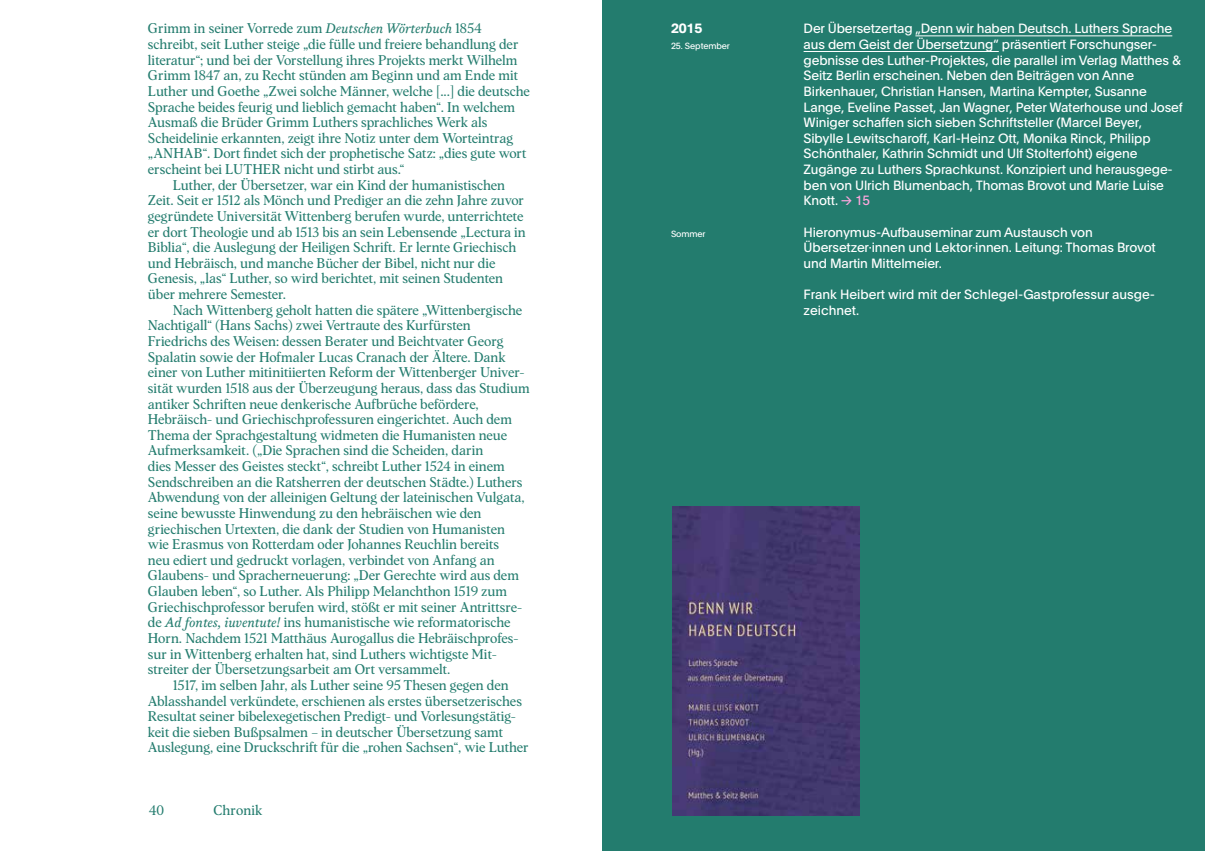
<style>
.page{position:relative;width:1205px;height:851px;background:#fff}
.page>*{position:absolute;margin:0;border:0;box-sizing:border-box;transform-origin:0 0}
.t1{font:13.75px "Albra Text";letter-spacing:-.01em;color:#237c6e}
.t2{font:13.12px/15.6px "Plain";letter-spacing:-.01em;color:#fff}
.t3{font:700 13.12px "Plain";color:#fff}
.t4{font:8.75px "Plain";letter-spacing:-.01em;color:#fff}
.s1{font-family:"ABC Gaisyr Unlicensed Trial";font-style:italic}
.s2{color:#fca6dd}
</style>
<div class="page">
<div style="left:603px;top:0;width:602px;height:850px;background:#237c6e"></div>
<img style="left:673px;top:506px;width:187px;height:309px">
<hr style="left:915px;top:35px;width:257px;height:1px;background:#fff">
<hr style="left:803px;top:51px;width:196px;height:1px;background:#fff">
<p class="t1" style="left:148px;top:18px;width:335px">Grimm in seiner Vorrede zum <span class="s1">Deutschen Wörterbuch</span> 1854</p>
<p class="t1" style="left:148px;top:34px;width:372px">schreibt, seit Luther steige „die fülle und freiere behandlung der</p>
<p class="t1" style="left:148px;top:50px;width:371px">literatur“; und bei der Vorstellung ihres Projekts merkt Wilhelm</p>
<p class="t1" style="left:148px;top:65px;width:372px">Grimm 1847 an, zu Recht stünden am Beginn und am Ende mit</p>
<p class="t1" style="left:148px;top:81px;width:383px">Luther und Goethe „Zwei solche Männer, welche [...] die deutsche</p>
<p class="t1" style="left:148px;top:97px;width:369px">Sprache beides feurig und lieblich gemacht haben“. In welchem</p>
<p class="t1" style="left:148px;top:112px;width:341px">Ausmaß die Brüder Grimm Luthers sprachliches Werk als</p>
<p class="t1" style="left:148px;top:128px;width:367px">Scheidelinie erkannten, zeigt ihre Notiz unter dem Worteintrag</p>
<p class="t1" style="left:148px;top:143px;width:380px">„ANHAB“. Dort findet sich der prophetische Satz: „dies gute wort</p>
<p class="t1" style="left:148px;top:159px;width:258px">erscheint bei LUTHER nicht und stirbt aus.“</p>
<p class="t1" style="left:173px;top:175px;width:334px">Luther, der Übersetzer, war ein Kind der humanistischen</p>
<p class="t1" style="left:148px;top:190px;width:378px">Zeit. Seit er 1512 als Mönch und Prediger an die zehn Jahre zuvor</p>
<p class="t1" style="left:148px;top:206px;width:377px">gegründete Universität Wittenberg berufen wurde, unterrichtete</p>
<p class="t1" style="left:148px;top:222px;width:379px">er dort Theologie und ab 1513 bis an sein Lebensende „Lectura in</p>
<p class="t1" style="left:148px;top:237px;width:370px">Biblia“, die Auslegung der Heiligen Schrift. Er lernte Griechisch</p>
<p class="t1" style="left:148px;top:253px;width:349px">und Hebräisch, und manche Bücher der Bibel, nicht nur die</p>
<p class="t1" style="left:148px;top:268px;width:357px">Genesis, „las“ Luther, so wird berichtet, mit seinen Studenten</p>
<p class="t1" style="left:148px;top:284px;width:140px">über mehrere Semester.</p>
<p class="t1" style="left:173px;top:300px;width:351px">Nach Wittenberg geholt hatten die spätere „Wittenbergische</p>
<p class="t1" style="left:148px;top:315px;width:324px">Nachtigall“ (Hans Sachs) zwei Vertraute des Kurfürsten</p>
<p class="t1" style="left:148px;top:331px;width:357px">Friedrichs des Weisen: dessen Berater und Beichtvater Georg</p>
<p class="t1" style="left:148px;top:346px;width:359px">Spalatin sowie der Hofmaler Lucas Cranach der Ältere. Dank</p>
<p class="t1" style="left:148px;top:362px;width:378px">einer von Luther mitinitiierten Reform der Wittenberger Univer-</p>
<p class="t1" style="left:148px;top:378px;width:383px">sität wurden 1518 aus der Überzeugung heraus, dass das Studium</p>
<p class="t1" style="left:148px;top:393px;width:332px">antiker Schriften neue denkerische Aufbrüche befördere,</p>
<p class="t1" style="left:148px;top:409px;width:365px">Hebräisch- und Griechischprofessuren eingerichtet. Auch dem</p>
<p class="t1" style="left:148px;top:425px;width:361px">Thema der Sprachgestaltung widmeten die Humanisten neue</p>
<p class="t1" style="left:148px;top:440px;width:337px">Aufmerksamkeit. („Die Sprachen sind die Scheiden, darin</p>
<p class="t1" style="left:148px;top:456px;width:358px">dies Messer des Geistes steckt“, schreibt Luther 1524 in einem</p>
<p class="t1" style="left:148px;top:471px;width:376px">Sendschreiben an die Ratsherren der deutschen Städte.) Luthers</p>
<p class="t1" style="left:148px;top:487px;width:378px">Abwendung von der alleinigen Geltung der lateinischen Vulgata,</p>
<p class="t1" style="left:148px;top:503px;width:335px">seine bewusste Hinwendung zu den hebräischen wie den</p>
<p class="t1" style="left:148px;top:518px;width:358px">griechischen Urtexten, die dank der Studien von Humanisten</p>
<p class="t1" style="left:148px;top:534px;width:353px">wie Erasmus von Rotterdam oder Johannes Reuchlin bereits</p>
<p class="t1" style="left:148px;top:550px;width:348px">neu ediert und gedruckt vorlagen, verbindet von Anfang an</p>
<p class="t1" style="left:148px;top:565px;width:372px">Glaubens- und Spracherneuerung: „Der Gerechte wird aus dem</p>
<p class="t1" style="left:148px;top:581px;width:361px">Glauben leben“, so Luther. Als Philipp Melanchthon 1519 zum</p>
<p class="t1" style="left:148px;top:596px;width:376px">Griechischprofessor berufen wird, stößt er mit seiner Antrittsre-</p>
<p class="t1" style="left:148px;top:612px;width:364px">de <span class="s1">Ad fontes, iuventute!</span> ins humanistische wie reformatorische</p>
<p class="t1" style="left:148px;top:628px;width:372px">Horn. Nachdem 1521 Matthäus Aurogallus die Hebräischprofes-</p>
<p class="t1" style="left:148px;top:643px;width:350px">sur in Wittenberg erhalten hat, sind Luthers wichtigste Mit-</p>
<p class="t1" style="left:148px;top:659px;width:304px">streiter der Übersetzungsarbeit am Ort versammelt.</p>
<p class="t1" style="left:173px;top:675px;width:337px">1517, im selben Jahr, als Luther seine 95 Thesen gegen den</p>
<p class="t1" style="left:148px;top:690px;width:375px">Ablasshandel verkündete, erschienen als erstes übersetzerisches</p>
<p class="t1" style="left:148px;top:706px;width:369px">Resultat seiner bibelexegetischen Predigt- und Vorlesungstätig-</p>
<p class="t1" style="left:148px;top:721px;width:357px">keit die sieben Bußpsalmen – in deutscher Übersetzung samt</p>
<p class="t1" style="left:148px;top:737px;width:382px">Auslegung, eine Druckschrift für die „rohen Sachsen“, wie Luther</p>
<p class="t1" style="left:149px;top:800px;width:17px">40</p>
<p class="t1" style="left:213px;top:800px;width:51px">Chronik</p>
<p class="t3" style="left:671px;top:19px;width:33px">2015</p>
<p class="t4" style="left:671px;top:40px;width:60px">25. September</p>
<p class="t4" style="left:671px;top:227px;width:36px">Sommer</p>
<p class="t2" style="left:803px;top:20px;width:381px">Der Übersetzertag „Denn wir haben Deutsch. Luthers Sprache aus dem Geist der Übersetzung“ präsentiert Forschungser&shy;gebnisse des Luther-Projektes, die parallel im Verlag Matthes &amp; Seitz Berlin erscheinen. Neben den Beiträgen von Anne Birkenhauer, Christian Hansen, Martina Kempter, Susanne Lange, Eveline Passet, Jan Wagner, Peter Waterhouse und Josef Winiger schaffen sich sieben Schriftsteller (Marcel Beyer, Sibylle Lewitscharoff, Karl-Heinz Ott, Monika Rinck, Philipp Schönthaler, Kathrin Schmidt und Ulf Stolterfoht) eigene Zugänge zu Luthers Sprachkunst. Konzipiert und herausgege&shy;ben von Ulrich Blumenbach, Thomas Brovot und Marie Luise Knott. <span class="s2">→ 15</span></p>
<p class="t2" style="left:803px;top:223px;width:354px">Hieronymus-Aufbauseminar zum Austausch von<br>Übersetzer·innen und Lektor·innen. Leitung: Thomas Brovot und Martin Mittelmeier.</p>
<p class="t2" style="left:803px;top:286px;width:353px">Frank Heibert wird mit der Schlegel-Gastprofessur ausge&shy;zeichnet.</p>
</div>
